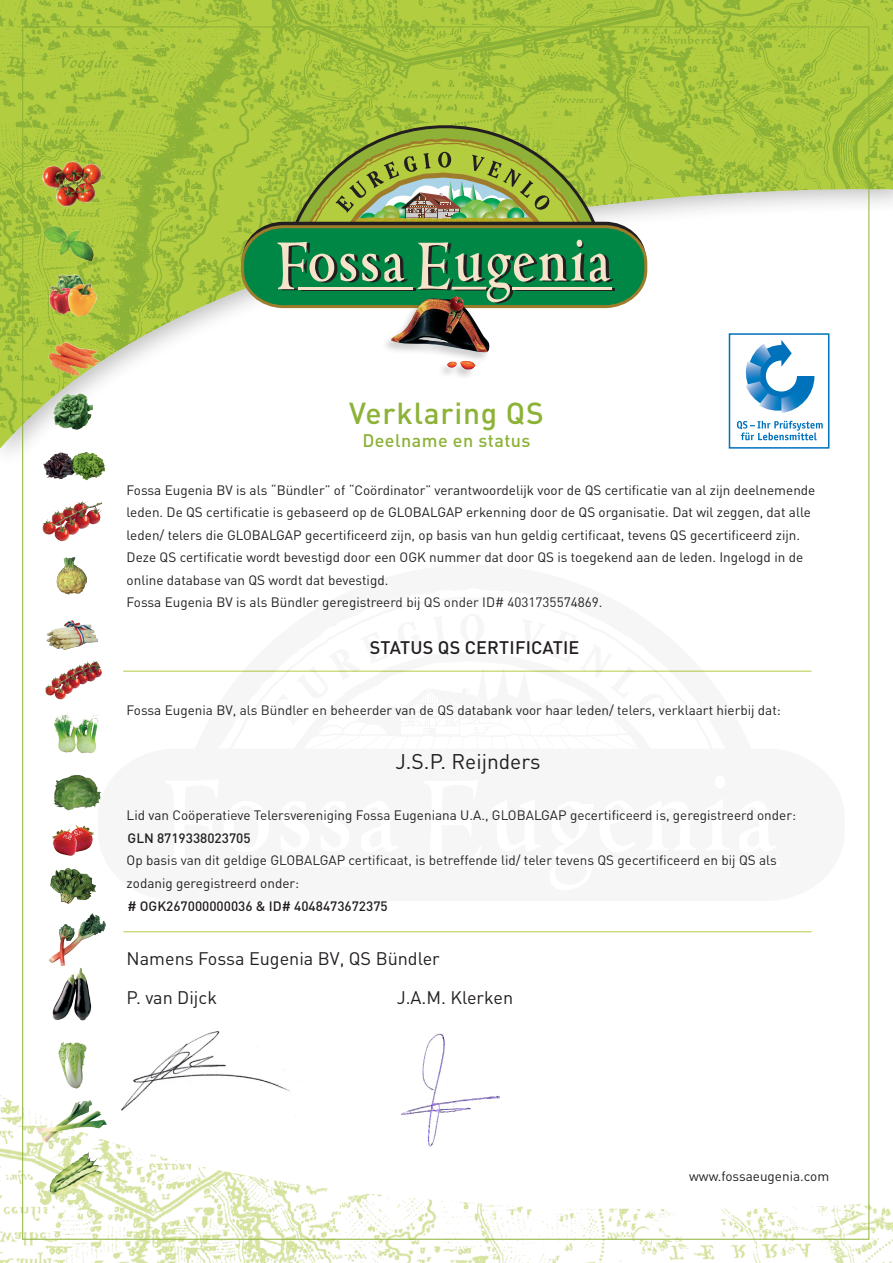
<style>
.page{position:relative;width:893px;height:1263px;background:#fff}
.page>*{position:absolute;margin:0;border:0;box-sizing:border-box;transform-origin:0 0}
.t1{font:500 30px "DIN Pro";letter-spacing:.025em;color:#8db238}
.t2{font:21px "DIN Pro";color:#231f20}
.t3{font:18px/39px "DIN Pro";color:#231f20}
.t4{font:500 18px "DIN Pro";letter-spacing:.01em;color:#231f20}
.t5{font:500 18px "DIN Pro";letter-spacing:.025em;color:#8db238}
.t6{font:13.5px/22.5px "DIN Pro";color:#231f20}
.t7{font:500 13.5px "DIN Pro";color:#231f20}
</style>
<div class="page">
<img style="left:0;top:1095px;width:893px;height:168px">
<img style="left:0;top:0;width:893px;height:449px">
<svg style="left:241px;top:125px;width:406px;height:183px;background:#70a34f"></svg>
<img style="left:376px;top:1033px;width:141px;height:121px">
<hr style="left:123px;top:671px;width:688px;height:1px;background:#b2cd3f">
<hr style="left:123px;top:931px;width:688px;height:1px;background:#b2cd3f">
<div style="left:381px;top:296px;width:110px;height:85px;background:#231f20;opacity:.21"></div>
<img style="left:391px;top:296px;width:99px;height:74px">
<img style="left:119px;top:1031px;width:180px;height:86px">
<svg style="left:272px;top:670px;width:394px;height:2px"></svg>
<img style="left:30px;top:159px;width:89px;height:1061px">
<div style="left:729px;top:334px;width:100px;height:114px;background:#fff"></div>
<div style="left:729px;top:333px;width:100px;height:116px;border:2px solid #0072bc"></div>
<svg style="left:745px;top:340px;width:69px;height:73px"></svg>
<svg style="left:737px;top:421px;width:86px;height:19px"></svg>
<h1 class="t1" style="left:349px;top:393px;width:196px">Verklaring QS</h1>
<h3 class="t5" style="left:362px;top:428px;width:170px">Deelname en status</h3>
<p class="t6" style="left:127px;top:478px;width:690px">Fossa Eugenia BV is als “Bündler” of “Coördinator” verantwoordelijk voor de QS certificatie van al zijn deelnemende leden. De QS certificatie is gebaseerd op de GLOBALGAP erkenning door de QS organisatie. Dat wil zeggen, dat alle leden/ telers die GLOBALGAP gecertificeerd zijn, op basis van hun geldig certificaat, tevens QS gecertificeerd zijn.<br>Deze QS certificatie wordt bevestigd door een OGK nummer dat door QS is toegekend aan de leden. Ingelogd in de online database van QS wordt dat bevestigd.<br>Fossa Eugenia BV is als Bündler geregistreerd bij QS onder ID# 4031735574869.</p>
<h3 class="t4" style="left:370px;top:636px;width:211px">STATUS QS CERTIFICATIE</h3>
<p class="t6" style="left:127px;top:699px;width:656px">Fossa Eugenia BV, als Bündler en beheerder van de QS databank voor haar leden/ telers, verklaart hierbij dat:</p>
<p class="t2" style="left:395px;top:747px;width:146px">J.S.P. Reijnders</p>
<p class="t6" style="left:127px;top:804px;width:671px">Lid van Coöperatieve Telersvereniging Fossa Eugeniana U.A., GLOBALGAP gecertificeerd is, geregistreerd onder:</p>
<p class="t6" style="left:127px;top:849px;width:652px">Op basis van dit geldige GLOBALGAP certificaat, is betreffende lid/ teler tevens QS gecertificeerd en bij QS als zodanig geregistreerd onder:</p>
<p class="t7" style="left:128px;top:829px;width:125px">GLN 8719338023705</p>
<p class="t7" style="left:128px;top:897px;width:262px"># OGK267000000036 &amp; ID# 4048473672375</p>
<h3 class="t3" style="left:127px;top:938px;width:315px">Namens Fossa Eugenia BV, QS Bündler<br>P. van Dijck</h3>
<h3 class="t3" style="left:397px;top:977px;width:118px">J.A.M. Klerken</h3>
<p class="t6" style="left:689px;top:1164px;width:142px">www.fossaeugenia.com</p>
</div>
